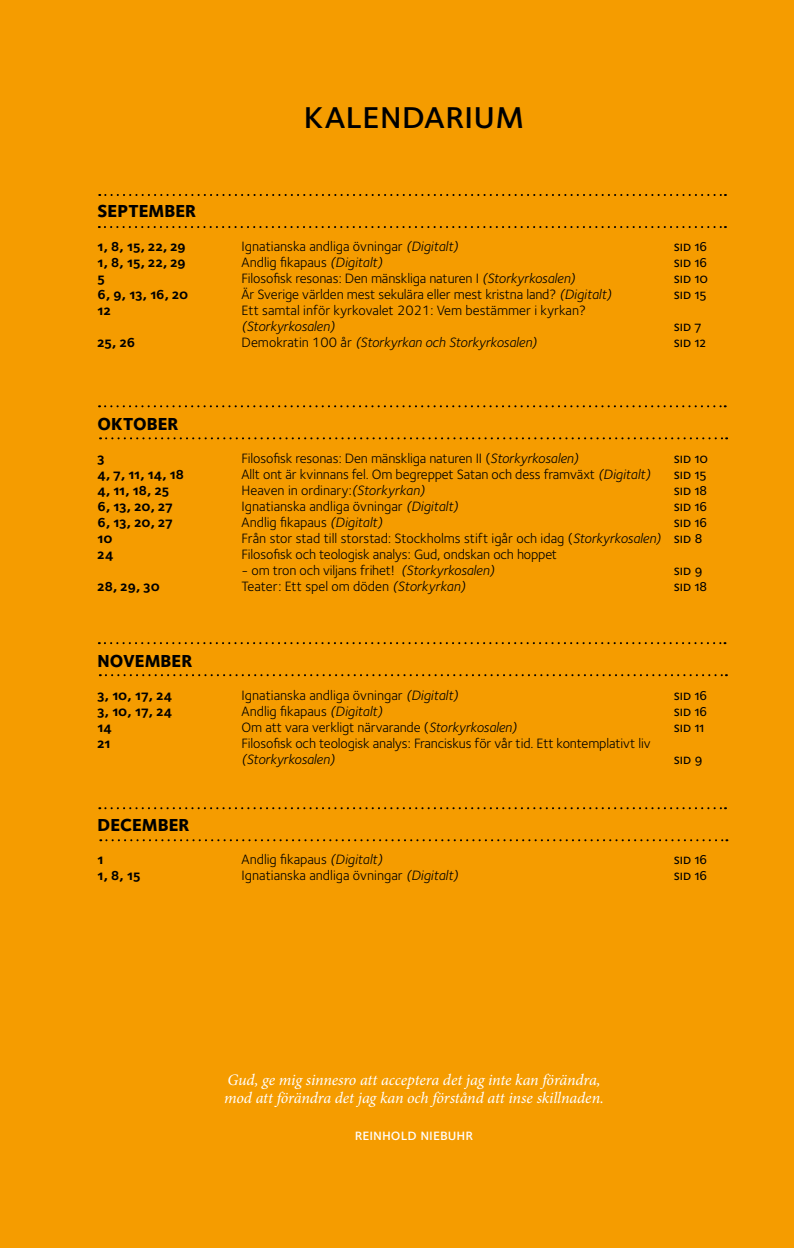
<style>
.page{position:relative;width:794px;height:1248px;background:#fff}
.page>*{position:absolute;margin:0;border:0;box-sizing:border-box;transform-origin:0 0}
.t1{font:40px "Foundry Sterling Medium Expert";color:#000}
.t2{font:18px "Foundry Sterling Extra Bold OSF";color:#000}
.t3{font:italic 16px/18px "Minion Pro";letter-spacing:-.01em;color:#fff}
.t4{font:16px "Foundry Sterling Medium Expert";color:#fff}
.t5{font:14px "Foundry Sterling";letter-spacing:-.01em;color:#000}
.t6{font:14px "Foundry Sterling Bold OSF";letter-spacing:.015em;color:#000}
.t7{font:14px "Foundry Sterling Medium Expert";color:#000}
.t8{font:italic 14px "Foundry Sterling";letter-spacing:-.01em;color:#000}
.s1{font-style:italic}
.s2{font-style:normal}
.s3{font-family:"Foundry Sterling Medium Expert"}
</style>
<div class="page">
<div style="left:0;top:0;width:794px;height:1247px;background:#f59c00"></div>
<svg style="left:99px;top:226px;width:627px;height:2px"></svg>
<svg style="left:99px;top:194px;width:627px;height:2px"></svg>
<svg style="left:100px;top:437px;width:627px;height:2px"></svg>
<svg style="left:99px;top:405px;width:626px;height:2px"></svg>
<svg style="left:100px;top:674px;width:627px;height:2px"></svg>
<svg style="left:99px;top:642px;width:626px;height:2px"></svg>
<svg style="left:100px;top:839px;width:627px;height:2px"></svg>
<svg style="left:99px;top:807px;width:627px;height:2px"></svg>
<h1 class="t1" style="left:303px;top:91px;width:222px">kalendarium</h1>
<p class="t2" style="left:98px;top:199px;width:100px">SEPTEMBER</p>
<p class="t6" style="left:98px;top:237px;width:90px">1, 8, 15, 22, 29</p>
<p class="t5" style="left:242px;top:238px;width:218px">Ignatianska andliga övningar <span class="s1">(Digitalt)</span></p>
<p class="t7" style="left:674px;top:238px;width:35px">sid 16</p>
<p class="t6" style="left:98px;top:253px;width:90px">1, 8, 15, 22, 29</p>
<p class="t5" style="left:242px;top:254px;width:142px">Andlig fikapaus <span class="s1">(Digitalt)</span></p>
<p class="t7" style="left:674px;top:254px;width:35px">sid 16</p>
<p class="t6" style="left:98px;top:269px;width:9px">5</p>
<p class="t5" style="left:242px;top:270px;width:335px">Filosofisk resonas: Den mänskliga naturen I <span class="s1">(Storkyrkosalen)</span></p>
<p class="t7" style="left:674px;top:270px;width:36px">sid 10</p>
<p class="t6" style="left:98px;top:285px;width:92px">6, 9, 13, 16, 20</p>
<p class="t5" style="left:242px;top:286px;width:371px">Är Sverige världen mest sekulära eller mest kristna land? <span class="s1">(Digitalt)</span></p>
<p class="t7" style="left:674px;top:286px;width:34px">sid 15</p>
<p class="t6" style="left:98px;top:301px;width:15px">12</p>
<p class="t5" style="left:242px;top:302px;width:346px">Ett samtal inför kyrkovalet 2021: Vem bestämmer i kyrkan?</p>
<p class="t8" style="left:242px;top:318px;width:95px">(Storkyrkosalen)</p>
<p class="t7" style="left:674px;top:318px;width:29px">sid 7</p>
<p class="t6" style="left:98px;top:333px;width:39px">25, 26</p>
<p class="t8" style="left:242px;top:334px;width:297px"><span class="s2">Demokratin 100 år</span> (Storkyrkan och Storkyrkosalen)</p>
<p class="t7" style="left:674px;top:334px;width:33px">sid 12</p>
<p class="t2" style="left:98px;top:412px;width:82px">OKTOBER</p>
<p class="t6" style="left:98px;top:449px;width:9px">3</p>
<p class="t5" style="left:242px;top:450px;width:338px">Filosofisk resonas: Den mänskliga naturen II (<span class="s1">Storkyrkosalen)</span></p>
<p class="t7" style="left:674px;top:450px;width:36px">sid 10</p>
<p class="t6" style="left:98px;top:465px;width:88px">4, 7, 11, 14, 18</p>
<p class="t5" style="left:242px;top:466px;width:410px">Allt ont är kvinnans fel. Om begreppet Satan och dess framväxt <span class="s1">(Digitalt)</span></p>
<p class="t7" style="left:674px;top:466px;width:34px">sid 15</p>
<p class="t6" style="left:98px;top:481px;width:73px">4, 11, 18, 25</p>
<p class="t5" style="left:242px;top:482px;width:185px">Heaven in ordinary:<span class="s1">(Storkyrkan)</span></p>
<p class="t7" style="left:674px;top:482px;width:35px">sid 18</p>
<p class="t6" style="left:98px;top:497px;width:77px">6, 13, 20, 27</p>
<p class="t5" style="left:242px;top:498px;width:218px">Ignatianska andliga övningar <span class="s1">(Digitalt)</span></p>
<p class="t7" style="left:674px;top:498px;width:35px">sid 16</p>
<p class="t6" style="left:98px;top:513px;width:77px">6, 13, 20, 27</p>
<p class="t5" style="left:242px;top:514px;width:142px">Andlig fikapaus <span class="s1">(Digitalt)</span></p>
<p class="t7" style="left:674px;top:514px;width:35px">sid 16</p>
<p class="t6" style="left:98px;top:529px;width:16px">10</p>
<p class="t5" style="left:242px;top:530px;width:462px">Från stor stad till storstad: Stockholms stift igår och idag (<span class="s1">Storkyrkosalen)</span> <span class="s3">sid 8</span></p>
<p class="t6" style="left:98px;top:545px;width:17px">24</p>
<p class="t5" style="left:242px;top:546px;width:317px">Filosofisk och teologisk analys: Gud, ondskan och hoppet</p>
<p class="t5" style="left:242px;top:562px;width:254px">- om tron och viljans frihet! <span class="s1">(Storkyrkosalen)</span></p>
<p class="t7" style="left:674px;top:562px;width:30px">sid 9</p>
<p class="t6" style="left:98px;top:577px;width:64px">28, 29, 30</p>
<p class="t5" style="left:242px;top:578px;width:225px">Teater: Ett spel om döden <span class="s1">(Storkyrkan)</span></p>
<p class="t7" style="left:674px;top:578px;width:35px">sid 18</p>
<p class="t2" style="left:98px;top:649px;width:96px">NOVEMBER</p>
<p class="t6" style="left:98px;top:686px;width:76px">3, 10, 17, 24</p>
<p class="t5" style="left:242px;top:686px;width:218px">Ignatianska andliga övningar <span class="s1">(Digitalt)</span></p>
<p class="t7" style="left:674px;top:686px;width:35px">sid 16</p>
<p class="t6" style="left:98px;top:702px;width:76px">3, 10, 17, 24</p>
<p class="t5" style="left:242px;top:702px;width:142px">Andlig fikapaus <span class="s1">(Digitalt)</span></p>
<p class="t7" style="left:674px;top:702px;width:35px">sid 16</p>
<p class="t6" style="left:98px;top:718px;width:16px">14</p>
<p class="t5" style="left:242px;top:718px;width:277px">Om att vara verkligt närvarande (<span class="s1">Storkyrkosalen)</span></p>
<p class="t7" style="left:674px;top:718px;width:32px">sid 11</p>
<p class="t6" style="left:98px;top:734px;width:14px">21</p>
<p class="t5" style="left:242px;top:734px;width:410px">Filosofisk och teologisk analys: Franciskus för vår tid. Ett kontemplativt liv</p>
<p class="t8" style="left:242px;top:750px;width:95px">(Storkyrkosalen)</p>
<p class="t7" style="left:674px;top:750px;width:30px">sid 9</p>
<p class="t2" style="left:98px;top:813px;width:93px">DECEMBER</p>
<p class="t6" style="left:98px;top:850px;width:7px">1</p>
<p class="t5" style="left:242px;top:850px;width:142px">Andlig fikapaus <span class="s1">(Digitalt)</span></p>
<p class="t7" style="left:674px;top:850px;width:35px">sid 16</p>
<p class="t6" style="left:98px;top:866px;width:44px">1, 8, 15</p>
<p class="t5" style="left:242px;top:866px;width:218px">Ignatianska andliga övningar <span class="s1">(Digitalt)</span></p>
<p class="t7" style="left:674px;top:866px;width:35px">sid 16</p>
<p class="t3" style="left:224px;top:1071px;width:381px">Gud, ge mig sinnesro att acceptera det jag inte kan förändra, mod att förändra det jag kan och förstånd att inse skillnaden.</p>
<p class="t4" style="left:355px;top:1124px;width:120px">reinhold niebuhr</p>
</div>
